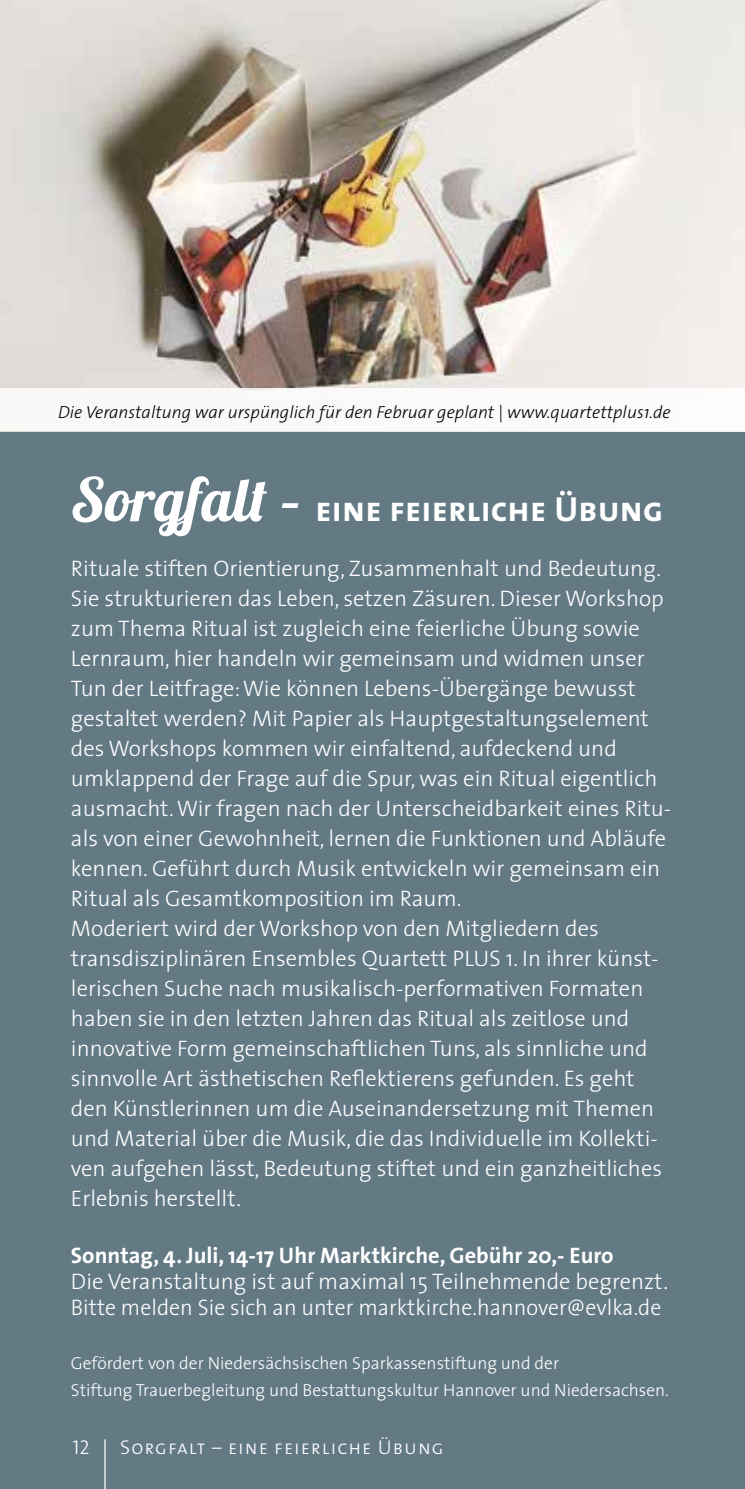
<style>
.page{position:relative;width:745px;height:1489px;background:#fff}
.page>*{position:absolute;margin:0;border:0;box-sizing:border-box;transform-origin:0 0}
.t1{font:35px "The Sans Bold Caps";letter-spacing:.005em;color:#fff}
.t2{font:300 22.5px/30px "The Sans";color:#fff}
.t3{font:700 22.5px "The Sans";color:#fff}
.t4{font:20px "The Sans Light Caps";letter-spacing:.05em;color:#fff}
.t5{font:300 17.5px/27px "The Sans";color:#fff}
.t6{font:italic 300 17.5px "The Sans";color:#000}
.s1{font-family:"Lobster";font-size:60px}
</style>
<div class="page">
<div style="left:0;top:0;width:744px;height:1488px;background:#637a85"></div>
<hr style="left:744px;top:0;width:1px;height:1488px;background:#bdcad1">
<img style="left:0;top:0;width:744px;height:388px">
<hr style="left:104px;top:1439px;width:2px;height:49px;background:#fff">
<div style="left:0;top:388px;width:744px;height:43px;background:#fff"></div>
<hr style="left:744px;top:388px;width:1px;height:43px;background:#fff">
<p class="t6" style="left:58px;top:398px;width:613px">Die Veranstaltung war urspünglich für den Februar geplant | www.quartettplus1.de</p>
<h1 class="t1" style="left:71px;top:480px;width:593px"><span class="s1">Sorgfalt –</span> eine feierliche Übung</h1>
<p class="t2" style="left:71px;top:553px;width:601px">Rituale stiften Orientierung, Zusammenhalt und Bedeutung.<br>Sie strukturieren das Leben, setzen Zäsuren. Dieser Workshop zum Thema Ritual ist zugleich eine feierliche Übung sowie Lernraum, hier handeln wir gemeinsam und widmen unser Tun der Leitfrage: Wie können Lebens-Übergänge bewusst gestaltet werden? Mit Papier als Hauptgestaltungselement des Workshops kommen wir einfaltend, aufdeckend und umklappend der Frage auf die Spur, was ein Ritual eigentlich ausmacht. Wir fragen nach der Unterscheidbarkeit eines Ritu&shy;als von einer Gewohnheit, lernen die Funktionen und Abläufe kennen. Geführt durch Musik entwickeln wir gemeinsam ein Ritual als Gesamtkomposition im Raum.<br>Moderiert wird der Workshop von den Mitgliedern des transdisziplinären Ensembles Quartett PLUS 1. In ihrer künst&shy;lerischen Suche nach musikalisch-performativen Formaten haben sie in den letzten Jahren das Ritual als zeitlose und innovative Form gemeinschaftlichen Tuns, als sinnliche und sinnvolle Art ästhetischen Reflektierens gefunden. Es geht den Künstlerinnen um die Auseinandersetzung mit Themen und Material über die Musik, die das Individuelle im Kollekti&shy;ven aufgehen lässt, Bedeutung stiftet und ein ganzheitliches Erlebnis herstellt.</p>
<p class="t3" style="left:71px;top:1236px;width:544px">Sonntag, 4. Juli, 14-17 Uhr Marktkirche, Gebühr 20,- Euro</p>
<p class="t2" style="left:71px;top:1267px;width:595px;line-height:26.5px">Die Veranstaltung ist auf maximal 15 Teilnehmende begrenzt.<br>Bitte melden Sie sich an unter marktkirche.hannover@evlka.de</p>
<p class="t5" style="left:71px;top:1349px;width:597px">Gefördert von der Niedersächsischen Sparkassenstiftung und der<br>Stiftung Trauerbegleitung und Bestattungskultur Hannover und Niedersachsen.</p>
<p class="t4" style="left:72px;top:1430px;width:19px">12</p>
<p class="t4" style="left:120px;top:1430px;width:325px">Sorgfalt – eine feierliche Übung</p>
</div>
